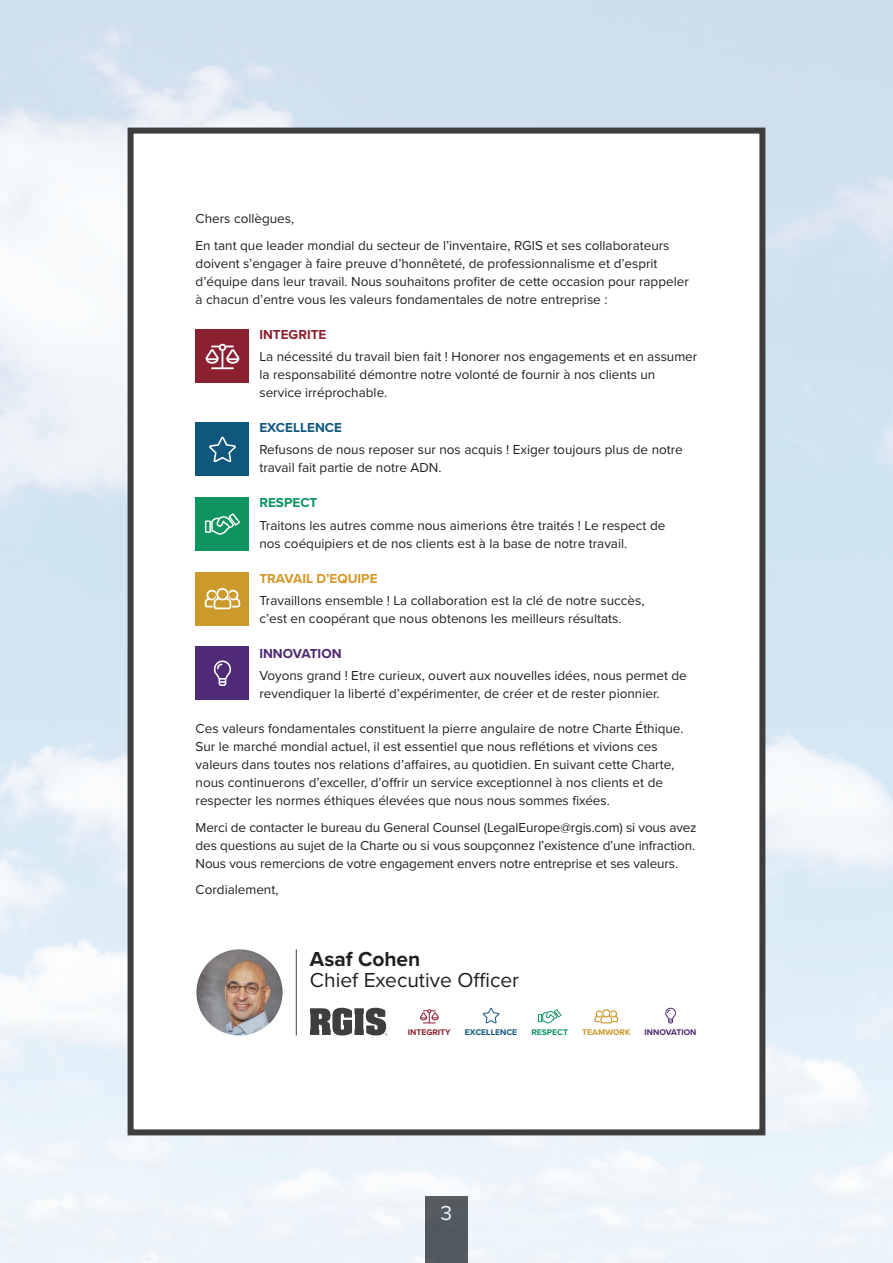
<style>
.page{position:relative;width:893px;height:1263px;background:#fff}
.page>*{position:absolute;margin:0;border:0;box-sizing:border-box;transform-origin:0 0}
.t1{font:21px "Proxima Nova";color:#231f20}
.t2{font:700 21px "Proxima Nova";color:#231f20}
.t3{font:21px "Proxima Nova";color:#fff}
.t4{font:13.5px/18px "Proxima Nova";color:#231f20}
.t5{font:700 13.5px "Proxima Nova";color:#d39728}
.t6{font:700 13.5px "Proxima Nova";color:#0f577d}
.t7{font:700 13.5px "Proxima Nova";color:#4e286f}
.t8{font:700 13.5px "Proxima Nova";color:#8d2131}
.t9{font:700 13.5px "Proxima Nova";color:#0d935f}
.t10{font:700 8.55px "Proxima Nova";color:#0f577d}
.t11{font:700 8.55px "Proxima Nova";color:#4e286f}
.t12{font:700 8.55px "Proxima Nova";color:#8b2031}
.t13{font:700 8.55px "Proxima Nova";color:#cb9a2b}
.t14{font:700 8.55px "Proxima Nova";color:#10945f}
</style>
<div class="page">
<img style="left:0;top:0;width:893px;height:1263px">
<div style="left:128px;top:128px;width:637px;height:1007px;background:#fff;border:6px solid #3e3e3f"></div>
<svg style="left:420px;top:1009px;width:19px;height:14px"></svg>
<svg style="left:483px;top:1008px;width:16px;height:15px"></svg>
<svg style="left:538px;top:1009px;width:23px;height:14px"></svg>
<svg style="left:594px;top:1009px;width:24px;height:14px"></svg>
<svg style="left:665px;top:1008px;width:11px;height:15px"></svg>
<svg style="left:310px;top:1008px;width:77px;height:27px"></svg>
<hr style="left:296px;top:949px;width:1px;height:86px;background:#3e3e3f">
<img style="left:196px;top:949px;width:87px;height:86px;border-radius:43px">
<div style="left:196px;top:330px;width:53px;height:53px;background:#8b2031"></div>
<svg style="left:206px;top:344px;width:33px;height:25px"></svg>
<div style="left:196px;top:646px;width:53px;height:54px;background:#4e2a77"></div>
<svg style="left:214px;top:660px;width:17px;height:26px"></svg>
<div style="left:196px;top:572px;width:53px;height:53px;background:#cb9a2b"></div>
<svg style="left:205px;top:588px;width:35px;height:21px"></svg>
<div style="left:196px;top:497px;width:53px;height:54px;background:#10945f"></div>
<svg style="left:205px;top:513px;width:35px;height:22px"></svg>
<div style="left:196px;top:423px;width:53px;height:53px;background:#0f577d"></div>
<svg style="left:209px;top:437px;width:27px;height:25px"></svg>
<p class="t4" style="left:196px;top:205px;width:475px;line-height:26.5px">Chers collègues,<br>En tant que leader mondial du secteur de l’inventaire, RGIS et ses collaborateurs</p>
<p class="t4" style="left:196px;top:254px;width:495px">doivent s’engager à faire preuve d’honnêteté, de professionnalisme et d’esprit d’équipe dans leur travail. Nous souhaitons profiter de cette occasion pour rappeler à chacun d’entre vous les valeurs fondamentales de notre entreprise :</p>
<p class="t8" style="left:259px;top:324px;width:69px">INTEGRITE</p>
<p class="t4" style="left:259px;top:347px;width:439px">La nécessité du travail bien fait ! Honorer nos engagements et en assumer la responsabilité démontre notre volonté de fournir à nos clients un service irréprochable.</p>
<p class="t6" style="left:259px;top:417px;width:84px">EXCELLENCE</p>
<p class="t4" style="left:259px;top:440px;width:425px">Refusons de nous reposer sur nos acquis ! Exiger toujours plus de notre travail fait partie de notre ADN.</p>
<p class="t9" style="left:259px;top:493px;width:60px">RESPECT</p>
<p class="t4" style="left:259px;top:515px;width:407px">Traitons les autres comme nous aimerions être traités ! Le respect de nos coéquipiers et de nos clients est à la base de notre travail.</p>
<p class="t5" style="left:259px;top:568px;width:120px">TRAVAIL D’EQUIPE</p>
<p class="t4" style="left:259px;top:591px;width:387px">Travaillons ensemble ! La collaboration est la clé de notre succès, c’est en coopérant que nous obtenons les meilleurs résultats.</p>
<p class="t7" style="left:259px;top:643px;width:84px">INNOVATION</p>
<p class="t4" style="left:259px;top:666px;width:429px">Voyons grand ! Etre curieux, ouvert aux nouvelles idées, nous permet de revendiquer la liberté d’expérimenter, de créer et de rester pionnier.</p>
<p class="t4" style="left:196px;top:719px;width:489px">Ces valeurs fondamentales constituent la pierre angulaire de notre Charte Éthique.<br>Sur le marché mondial actuel, il est essentiel que nous reflétions et vivions ces valeurs dans toutes nos relations d’affaires, au quotidien. En suivant cette Charte, nous continuerons d’exceller, d’offrir un service exceptionnel à nos clients et de respecter les normes éthiques élevées que nous nous sommes fixées.</p>
<p class="t4" style="left:196px;top:817px;width:503px;text-align:justify">Merci de contacter le bureau du General Counsel (LegalEurope@rgis.com) si vous avez des questions au sujet de la Charte ou si vous soupçonnez l’existence d’une infraction.<br>Nous vous remercions de votre engagement envers notre entreprise et ses valeurs.</p>
<p class="t4" style="left:196px;top:880px;width:84px">Cordialement,</p>
<h1 class="t2" style="left:310px;top:943px;width:112px">Asaf Cohen</h1>
<h1 class="t1" style="left:310px;top:965px;width:211px">Chief Executive Officer</h1>
<p class="t12" style="left:408px;top:1026px;width:44px">INTEGRITY</p>
<p class="t10" style="left:465px;top:1026px;width:54px">EXCELLENCE</p>
<p class="t14" style="left:531px;top:1026px;width:38px">RESPECT</p>
<p class="t13" style="left:582px;top:1026px;width:50px">TEAMWORK</p>
<p class="t11" style="left:645px;top:1026px;width:53px">INNOVATION</p>
<h1 class="t3" style="left:441px;top:1198px;width:13px">3</h1>
</div>
